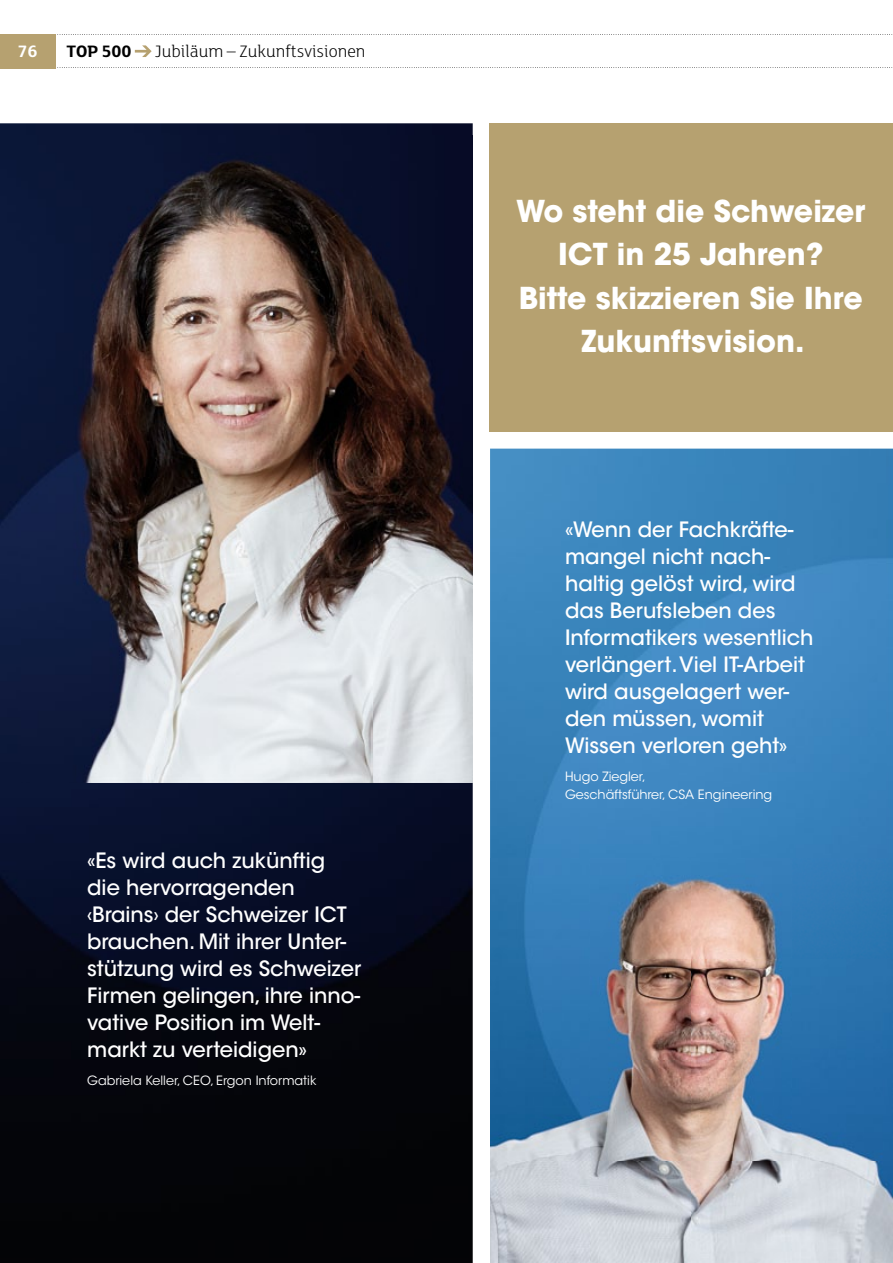
<style>
.page{position:relative;width:893px;height:1263px;background:#fff}
.page>*{position:absolute;margin:0;border:0;box-sizing:border-box;transform-origin:0 0}
.t1{font:700 30px/43.5px "ITC Avant Garde Std";color:#fff;text-align:center}
.t2{font:500 21px/27px "ITC Avant Garde Std";color:#fff}
.t3{font:300 18px "FS Lola";color:#000}
.t4{font:700 18px "FS Lola";color:#000}
.t5{font:700 18px "FS Lola";color:#fff}
.t6{font:12.75px/18px "ITC Avant Garde Std";color:#fff}
</style>
<div class="page">
<div style="left:489px;top:123px;width:404px;height:309px;background:#b6a170"></div>
<img style="left:490px;top:449px;width:403px;height:409px">
<img style="left:0;top:123px;width:473px;height:1140px">
<img style="left:21px;top:136px;width:452px;height:647px">
<img style="left:490px;top:858px;width:403px;height:405px">
<div style="left:0;top:34px;width:55px;height:34px;background:#b6a170"></div>
<svg style="left:57px;top:67px;width:835px;height:1px"></svg>
<svg style="left:57px;top:34px;width:835px;height:1px"></svg>
<svg style="left:135px;top:45px;width:17px;height:12px"></svg>
<p class="t5" style="left:18px;top:39px;width:22px">76</p>
<p class="t4" style="left:66px;top:39px;width:67px">TOP 500</p>
<p class="t3" style="left:155px;top:40px;width:212px">Jubiläum – Zukunftsvisionen</p>
<p class="t2" style="left:87px;top:846px;width:276px">«Es wird auch zukünftig die hervorragenden ‹Brains› der Schweizer ICT brauchen. Mit ihrer Unter&shy;stützung wird es Schweizer<br>Firmen gelingen, ihre inno&shy;vative Position im Welt&shy;markt zu verteidigen»</p>
<p class="t6" style="left:87px;top:1071px;width:231px">Gabriela Keller, CEO, Ergon Informatik</p>
<h1 class="t1" style="left:516px;top:189px;width:351px">Wo steht die Schweizer<br>ICT in 25 Jahren?<br>Bitte skizzieren Sie Ihre<br>Zukunftsvision.</h1>
<p class="t2" style="left:565px;top:516px;width:250px">«Wenn der Fachkräfte&shy;mangel nicht nach&shy;haltig gelöst wird, wird das Berufsleben des<br>Informatikers wesentlich verlängert. Viel IT-Arbeit wird ausgelagert wer&shy;den müssen, womit<br>Wissen verloren geht»</p>
<p class="t6" style="left:565px;top:767px;width:209px">Hugo Ziegler,<br>Geschäftsführer, CSA Engineering</p>
</div>
